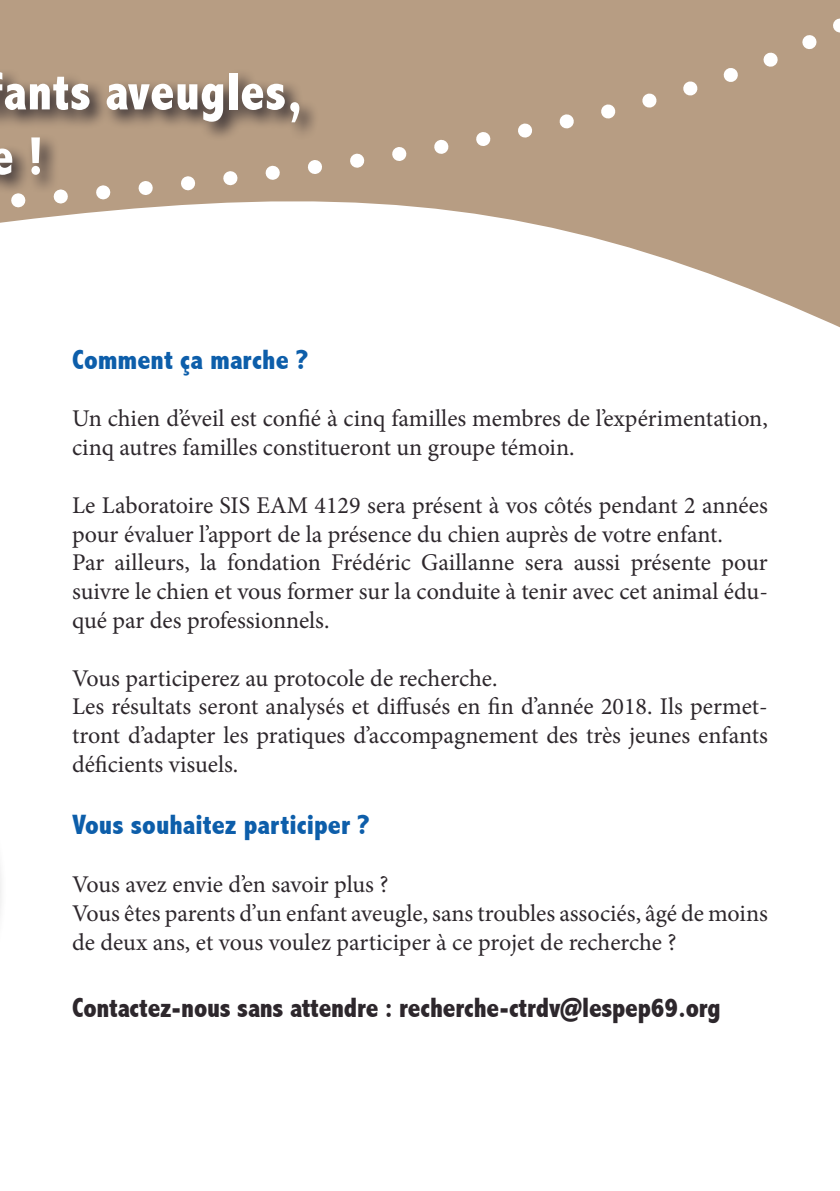
<style>
.page{position:relative;width:840px;height:1191px;background:#fff}
.page>*{position:absolute;margin:0;border:0;box-sizing:border-box;transform-origin:0 0}
.t1{font:800 condensed 54px/64.8px "Abadi";letter-spacing:.01em;color:#fff;scale:.96 1}
.t2{font:800 condensed 28px "Abadi";letter-spacing:-.01em;color:#2d272c}
.t3{font:800 condensed 28px "Abadi";color:#0d5eaa}
.t4{font:24px/28.8px "Minion Pro";color:#2d272c}
</style>
<div class="page">
<svg style="left:0;top:0;width:839px;height:327px"></svg>
<svg style="left:0;top:17px;width:839px;height:228px;background:#c1ab95"></svg>
<svg style="left:0;top:68px;width:319px;height:139px;background:#a7917c"></svg>
<h1 class="t1" style="left:-10px;top:59px;width:327px">ants aveugles, e !</h1>
<p class="t3" style="left:72px;top:343px;width:238px">Comment ça marche ?</p>
<p class="t4" style="left:72px;top:404px;width:697px">Un chien d’éveil est confié à cinq familles membres de l’expérimentation, cinq autres familles constitueront un groupe témoin.</p>
<p class="t4" style="left:72px;top:491px;width:697px">Le Laboratoire SIS EAM 4129 sera présent à vos côtés pendant 2 années pour évaluer l’apport de la présence du chien auprès de votre enfant.<br>Par ailleurs, la fondation Frédéric Gaillanne sera aussi présente pour suivre le chien et vous former sur la conduite à tenir avec cet animal édu&shy;qué par des professionnels.</p>
<p class="t4" style="left:72px;top:663px;width:697px">Vous participerez au protocole de recherche.<br>Les résultats seront analysés et diffusés en fin d’année 2018. Ils permet&shy;tront d’adapter les pratiques d’accompagnement des très jeunes enfants déficients visuels.</p>
<p class="t3" style="left:72px;top:809px;width:299px">Vous souhaitez participer ?</p>
<p class="t4" style="left:72px;top:870px;width:696px">Vous avez envie d’en savoir plus ?<br>Vous êtes parents d’un enfant aveugle, sans troubles associés, âgé de moins de deux ans, et vous voulez participer à ce projet de recherche ?</p>
<p class="t2" style="left:72px;top:991px;width:650px">Contactez-nous sans attendre : recherche-ctrdv@lespep69.org</p>
</div>
